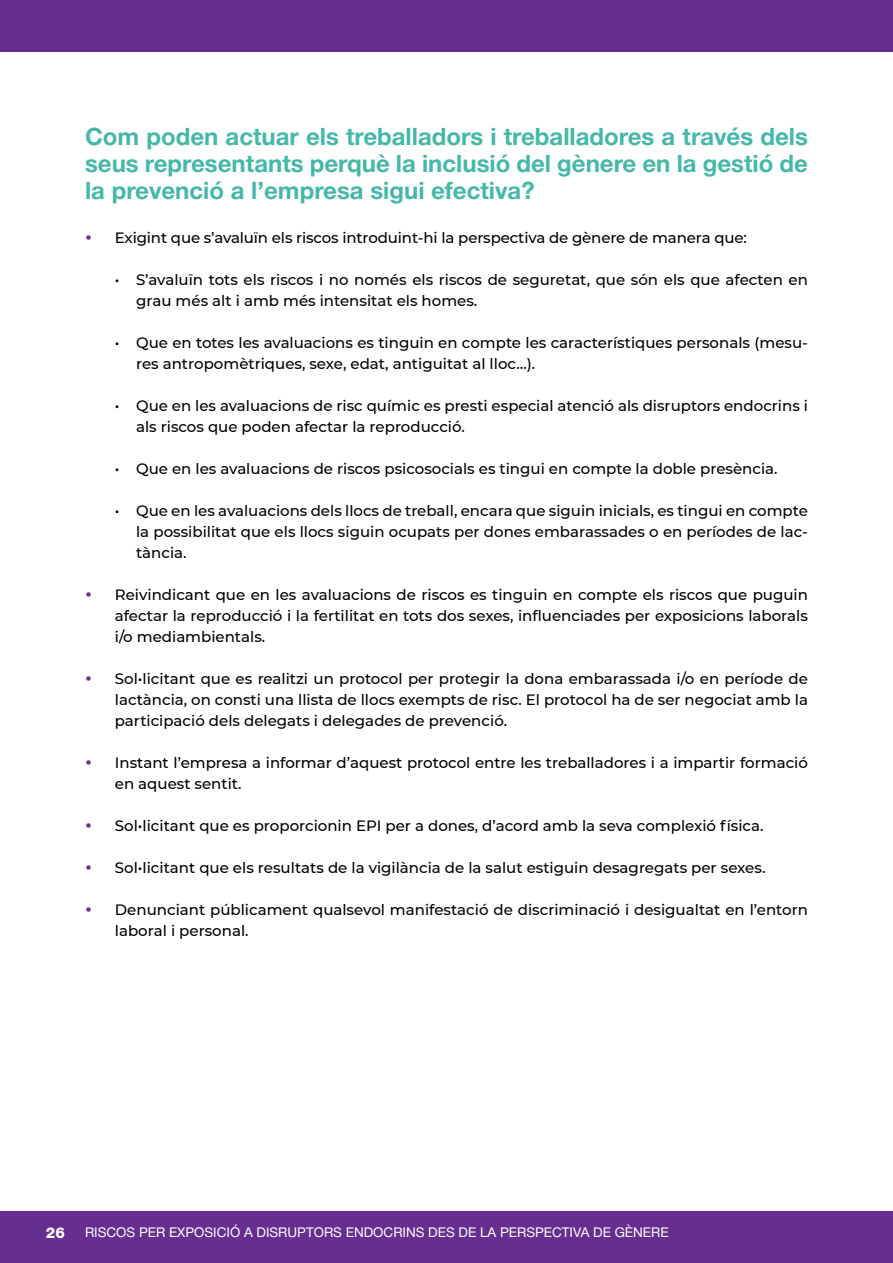
<style>
.page{position:relative;width:893px;height:1263px;background:#fff}
.page>*{position:absolute;margin:0;border:0;box-sizing:border-box;transform-origin:0 0}
.t1{font:700 24px/27px "Helvetica Neue";color:#45b8a9;text-align:justify}
.t2{font:500 15px/21px "Montserrat";color:#000}
.t3{font:800 15px "Helvetica Neue";color:#fff}
.t4{font:13.5px "Helvetica Neue";color:#fff}
.s1{color:#662e91}
</style>
<div class="page">
<div style="left:0;top:1212px;width:893px;height:51px;background:#662e91"></div>
<div style="left:0;top:0;width:893px;height:51px;background:#662e91"></div>
<h1 class="t1" style="left:85px;top:123px;width:724px">Com poden actuar els treballadors i treballadores a través dels seus representants perquè la inclusió del gènere en la gestió de la prevenció a l’empresa sigui efectiva?</h1>
<p class="t2" style="left:85px;top:227px;width:663px"><span class="s1">•</span> Exigint que s’avaluïn els riscos introduint-hi la perspectiva de gènere de manera que:</p>
<p class="t2" style="left:136px;top:269px;width:673px;text-indent:-21px">• S’avaluïn tots els riscos i no només els riscos de seguretat, que són els que afecten en grau més alt i amb més intensitat els homes.</p>
<p class="t2" style="left:136px;top:332px;width:673px;text-indent:-21px">• Que en totes les avaluacions es tinguin en compte les característiques personals (mesu&shy;res antropomètriques, sexe, edat, antiguitat al lloc…).</p>
<p class="t2" style="left:136px;top:395px;width:673px;text-indent:-21px">• Que en les avaluacions de risc químic es presti especial atenció als disruptors endocrins i als riscos que poden afectar la reproducció.</p>
<p class="t2" style="left:115px;top:458px;width:664px">• Que en les avaluacions de riscos psicosocials es tingui en compte la doble presència.</p>
<p class="t2" style="left:136px;top:500px;width:673px;text-align:justify;text-indent:-21px">• Que en les avaluacions dels llocs de treball, encara que siguin inicials, es tingui en compte la possibilitat que els llocs siguin ocupats per dones embarassades o en períodes de lac&shy;tància.</p>
<p class="t2" style="left:115px;top:584px;width:695px;text-align:justify;text-indent:-30px"><span class="s1">•</span> Reivindicant que en les avaluacions de riscos es tinguin en compte els riscos que puguin afectar la reproducció i la fertilitat en tots dos sexes, influenciades per exposicions laborals i/o mediambientals.</p>
<p class="t2" style="left:115px;top:668px;width:695px;text-align:justify;text-indent:-30px"><span class="s1">•</span> Sol•licitant que es realitzi un protocol per protegir la dona embarassada i/o en període de lactància, on consti una llista de llocs exempts de risc. El protocol ha de ser negociat amb la participació dels delegats i delegades de prevenció.</p>
<p class="t2" style="left:115px;top:752px;width:695px;text-indent:-30px"><span class="s1">•</span> Instant l’empresa a informar d’aquest protocol entre les treballadores i a impartir formació en aquest sentit.</p>
<p class="t2" style="left:85px;top:815px;width:680px"><span class="s1">•</span> Sol•licitant que es proporcionin EPI per a dones, d’acord amb la seva complexió física.</p>
<p class="t2" style="left:85px;top:857px;width:682px"><span class="s1">•</span> Sol•licitant que els resultats de la vigilància de la salut estiguin desagregats per sexes.</p>
<p class="t2" style="left:115px;top:899px;width:695px;text-indent:-30px"><span class="s1">•</span> Denunciant públicament qualsevol manifestació de discriminació i desigualtat en l’entorn laboral i personal.</p>
<p class="t3" style="left:46px;top:1221px;width:20px">26</p>
<p class="t4" style="left:85px;top:1222px;width:585px">RISCOS PER EXPOSICIÓ A DISRUPTORS ENDOCRINS DES DE LA PERSPECTIVA DE GÈNERE</p>
</div>
